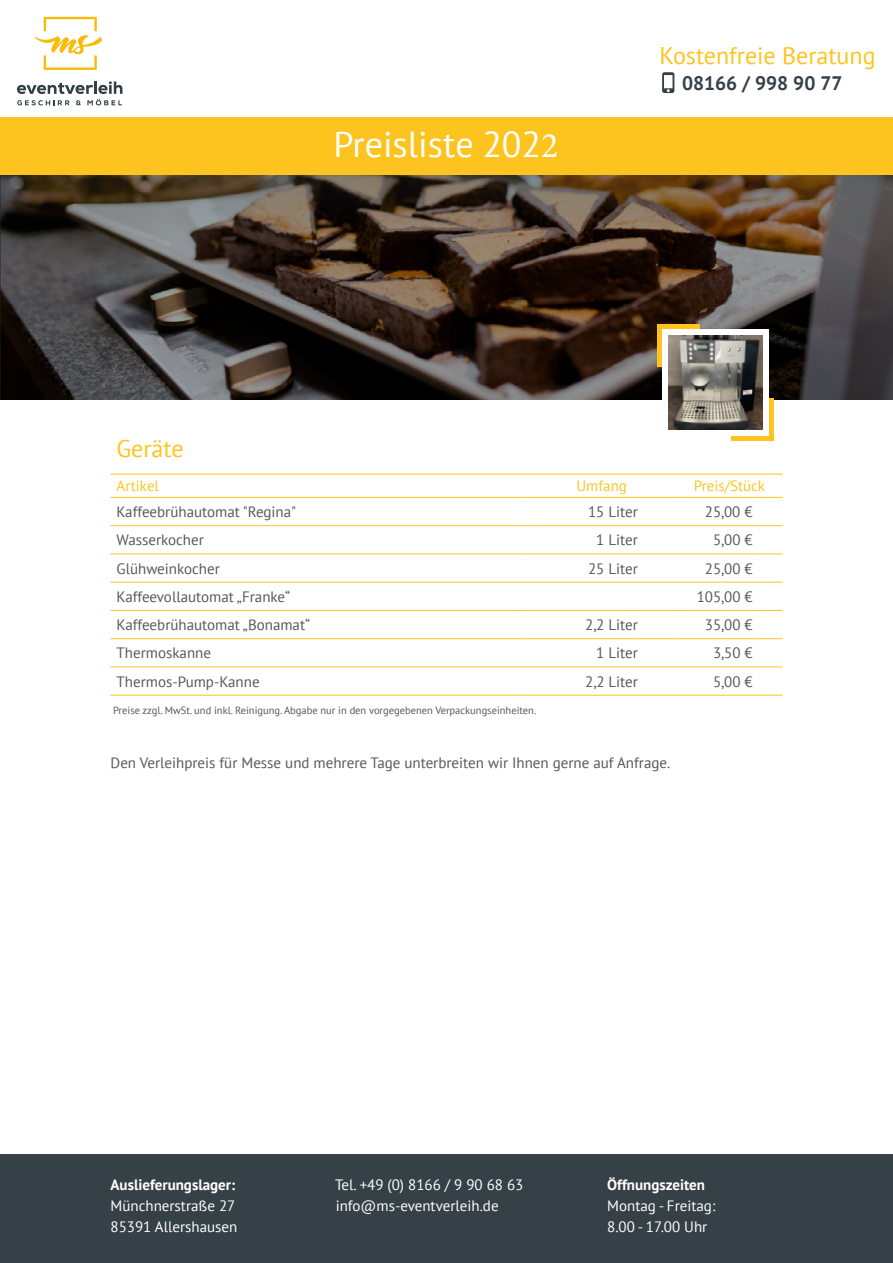
<style>
.page{position:relative;width:893px;height:1263px;background:#fff}
.page>*{position:absolute;margin:0;border:0;box-sizing:border-box;transform-origin:0 0}
.t1{font:36px "PT Sans";color:#fff}
.t2{font:24px "PT Sans";color:#fdc41f}
.t3{font:700 19.5px "PT Sans";color:#354047}
.t4{font:15px "PT Sans";color:#575756}
.t5{font:15px/21px "PT Sans";color:#fff}
.t6{font:700 15px "PT Sans";color:#fff}
.t7{font:15px "PT Sans";color:#fdc41f}
.t8{font:10.5px "PT Sans";color:#575756}
.s1{font-family:"Minion Pro"}
</style>
<div class="page">
<svg style="left:35px;top:17px;width:67px;height:53px"></svg>
<svg style="left:17px;top:81px;width:105px;height:24px"></svg>
<div style="left:0;top:117px;width:893px;height:59px;background:#fdc41f"></div>
<div style="left:0;top:1154px;width:893px;height:109px;background:#354047"></div>
<svg style="left:662px;top:72px;width:12px;height:21px"></svg>
<img style="left:0;top:176px;width:893px;height:223px">
<hr style="left:111px;top:474px;width:416px;height:1px;background:#fdc41f">
<hr style="left:527px;top:474px;width:111px;height:1px;background:#fdc41f">
<hr style="left:638px;top:474px;width:38px;height:1px;background:#fdc41f">
<hr style="left:676px;top:474px;width:77px;height:1px;background:#fdc41f">
<svg style="left:753px;top:474px;width:29px;height:1px"></svg>
<hr style="left:111px;top:497px;width:416px;height:1px;background:#fdc41f">
<hr style="left:527px;top:497px;width:111px;height:1px;background:#fdc41f">
<hr style="left:638px;top:497px;width:38px;height:1px;background:#fdc41f">
<hr style="left:676px;top:497px;width:77px;height:1px;background:#fdc41f">
<svg style="left:753px;top:497px;width:29px;height:1px"></svg>
<hr style="left:111px;top:525px;width:416px;height:1px;background:#fdc41f">
<hr style="left:527px;top:525px;width:111px;height:1px;background:#fdc41f">
<hr style="left:638px;top:525px;width:38px;height:1px;background:#fdc41f">
<hr style="left:676px;top:525px;width:77px;height:1px;background:#fdc41f">
<svg style="left:753px;top:525px;width:29px;height:1px"></svg>
<hr style="left:111px;top:553px;width:416px;height:1px;background:#fdc41f">
<hr style="left:527px;top:553px;width:111px;height:1px;background:#fdc41f">
<hr style="left:638px;top:553px;width:38px;height:1px;background:#fdc41f">
<hr style="left:676px;top:553px;width:77px;height:1px;background:#fdc41f">
<svg style="left:753px;top:553px;width:29px;height:1px"></svg>
<hr style="left:111px;top:582px;width:416px;height:1px;background:#fdc41f">
<hr style="left:527px;top:582px;width:111px;height:1px;background:#fdc41f">
<hr style="left:638px;top:582px;width:38px;height:1px;background:#fdc41f">
<hr style="left:676px;top:582px;width:77px;height:1px;background:#fdc41f">
<svg style="left:753px;top:582px;width:29px;height:1px"></svg>
<hr style="left:111px;top:610px;width:416px;height:1px;background:#fdc41f">
<hr style="left:527px;top:610px;width:111px;height:1px;background:#fdc41f">
<hr style="left:638px;top:610px;width:38px;height:1px;background:#fdc41f">
<hr style="left:676px;top:610px;width:77px;height:1px;background:#fdc41f">
<svg style="left:753px;top:610px;width:29px;height:1px"></svg>
<hr style="left:111px;top:638px;width:416px;height:1px;background:#fdc41f">
<hr style="left:527px;top:638px;width:111px;height:1px;background:#fdc41f">
<hr style="left:638px;top:638px;width:38px;height:1px;background:#fdc41f">
<hr style="left:676px;top:638px;width:77px;height:1px;background:#fdc41f">
<svg style="left:753px;top:638px;width:29px;height:1px"></svg>
<hr style="left:111px;top:666px;width:416px;height:1px;background:#fdc41f">
<hr style="left:527px;top:666px;width:111px;height:1px;background:#fdc41f">
<hr style="left:638px;top:666px;width:38px;height:1px;background:#fdc41f">
<hr style="left:676px;top:666px;width:77px;height:1px;background:#fdc41f">
<svg style="left:753px;top:666px;width:29px;height:1px"></svg>
<hr style="left:111px;top:695px;width:416px;height:1px;background:#fdc41f">
<hr style="left:527px;top:695px;width:111px;height:1px;background:#fdc41f">
<hr style="left:638px;top:695px;width:38px;height:1px;background:#fdc41f">
<hr style="left:676px;top:695px;width:77px;height:1px;background:#fdc41f">
<svg style="left:753px;top:695px;width:29px;height:1px"></svg>
<div style="left:657px;top:324px;width:42px;height:43px;background:#fdc41f"></div>
<div style="left:731px;top:399px;width:43px;height:42px;background:#fdc41f"></div>
<svg style="left:662px;top:330px;width:107px;height:106px"></svg>
<img style="left:669px;top:336px;width:93px;height:93px">
<h1 class="t1" style="left:334px;top:121px;width:226px">Preisliste 202<span class="s1">2</span></h1>
<h2 class="t2" style="left:659px;top:40px;width:218px">Kostenfreie Beratung</h2>
<h3 class="t3" style="left:682px;top:71px;width:162px">08166 / 998 90 77</h3>
<h2 class="t2" style="left:117px;top:433px;width:69px">Geräte</h2>
<p class="t7" style="left:117px;top:476px;width:44px">Artikel</p>
<p class="t7" style="left:576px;top:476px;width:52px">Umfang</p>
<p class="t7" style="left:694px;top:476px;width:73px">Preis/Stück</p>
<p class="t4" style="left:117px;top:502px;width:181px">Kaffeebrühautomat "Regina"</p>
<p class="t4" style="left:588px;top:502px;width:51px">15 Liter</p>
<p class="t4" style="left:705px;top:502px;width:49px">25,00 €</p>
<p class="t4" style="left:117px;top:530px;width:89px">Wasserkocher</p>
<p class="t4" style="left:596px;top:530px;width:43px">1 Liter</p>
<p class="t4" style="left:713px;top:530px;width:41px">5,00 €</p>
<p class="t4" style="left:117px;top:559px;width:105px">Glühweinkocher</p>
<p class="t4" style="left:588px;top:559px;width:51px">25 Liter</p>
<p class="t4" style="left:705px;top:559px;width:49px">25,00 €</p>
<p class="t4" style="left:117px;top:587px;width:175px">Kaffeevollautomat „Franke“</p>
<p class="t4" style="left:697px;top:587px;width:57px">105,00 €</p>
<p class="t4" style="left:117px;top:615px;width:195px">Kaffeebrühautomat „Bonamat“</p>
<p class="t4" style="left:585px;top:615px;width:54px">2,2 Liter</p>
<p class="t4" style="left:705px;top:615px;width:49px">35,00 €</p>
<p class="t4" style="left:117px;top:643px;width:96px">Thermoskanne</p>
<p class="t4" style="left:596px;top:643px;width:43px">1 Liter</p>
<p class="t4" style="left:713px;top:643px;width:41px">3,50 €</p>
<p class="t4" style="left:117px;top:672px;width:145px">Thermos-Pump-Kanne</p>
<p class="t4" style="left:585px;top:672px;width:54px">2,2 Liter</p>
<p class="t4" style="left:713px;top:672px;width:41px">5,00 €</p>
<p class="t8" style="left:113px;top:703px;width:425px">Preise zzgl. MwSt. und inkl. Reinigung. Abgabe nur in den vorgegebenen Verpackungseinheiten.</p>
<p class="t4" style="left:111px;top:753px;width:561px">Den Verleihpreis für Messe und mehrere Tage unterbreiten wir Ihnen gerne auf Anfrage.</p>
<p class="t6" style="left:111px;top:1175px;width:126px">Auslieferungslager:</p>
<p class="t5" style="left:111px;top:1195px;width:128px">Münchnerstraße 27<br>85391 Allershausen</p>
<p class="t5" style="left:335px;top:1174px;width:190px">Tel. +49 (0) 8166 / 9 90 68 63 info@ms-eventverleih.de</p>
<p class="t6" style="left:607px;top:1175px;width:99px">Öffnungszeiten</p>
<p class="t5" style="left:607px;top:1195px;width:110px">Montag - Freitag:<br>8.00 - 17.00 Uhr</p>
</div>
